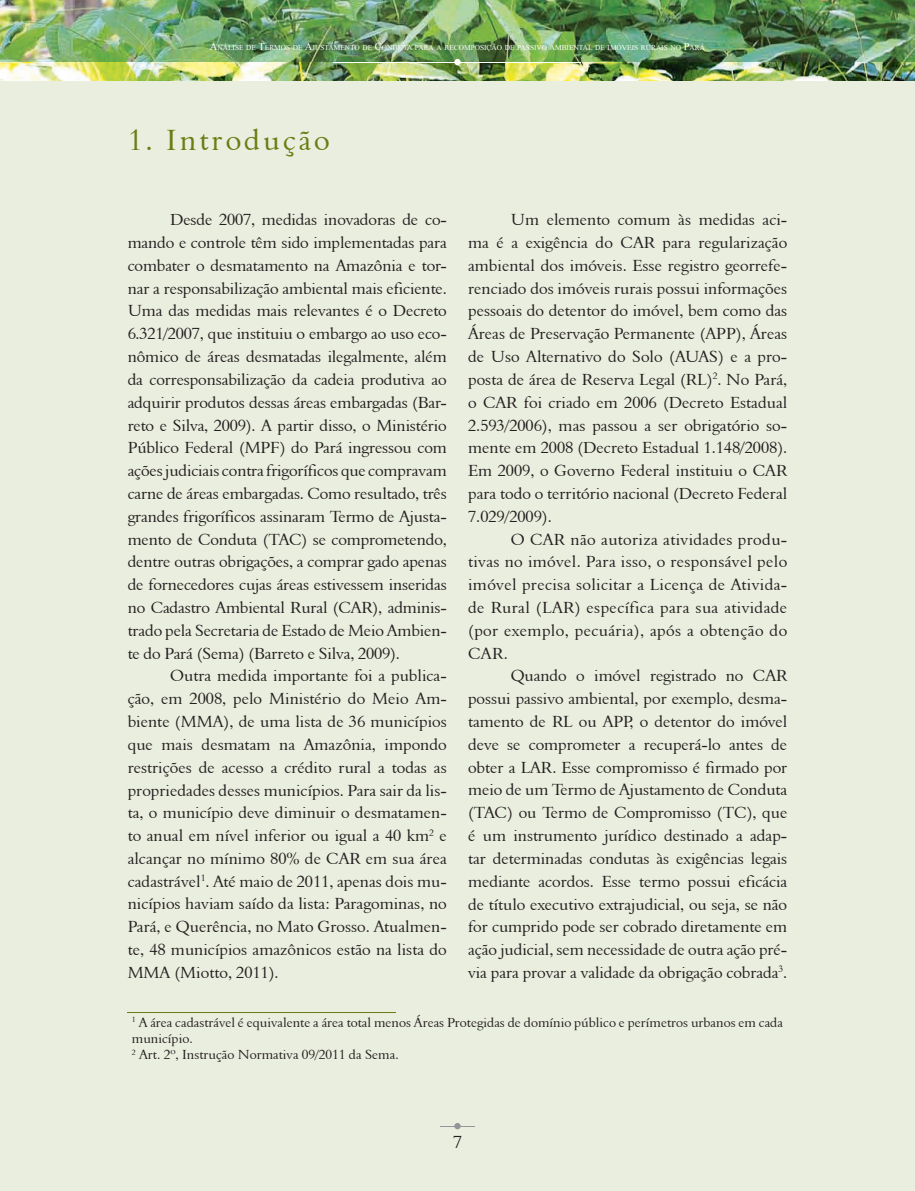
<style>
.page{position:relative;width:915px;height:1191px;background:#fff}
.page>*{position:absolute;margin:0;border:0;box-sizing:border-box;transform-origin:0 0}
.t1{font:30px "Aldine 401 BT Roman A";letter-spacing:.1em;color:#6a7d14}
.t2{font:18px "Aldine 401 BT Roman A";color:#231f20}
.t3{font:16.5px/22.8px "Aldine 401 BT Roman A";color:#231f20;text-align:justify}
.t4{font:13.5px/16.2px "Aldine 401 BT Roman A";color:#231f20}
.t5{font:7.35px "Times New Roman";color:#fff}
.s1{font-size:10.5px}
</style>
<div class="page">
<div style="left:0;top:0;width:914px;height:1191px;background:#eaeede"></div>
<img style="left:0;top:0;width:914px;height:62px">
<img style="left:0;top:62px;width:914px;height:19px">
<svg style="left:454px;top:59px;width:6px;height:6px"></svg>
<hr style="left:333px;top:62px;width:248px;height:1px;background:#fff">
<svg style="left:454px;top:1123px;width:6px;height:6px"></svg>
<hr style="left:440px;top:1125px;width:34px;height:1px;background:#939598">
<hr style="left:128px;top:1012px;width:267px;height:1px;background:#6a7d14">
<p class="t5" style="left:210px;top:42px;width:496px"><span class="s1">A</span>NÁLISE DE <span class="s1">T</span>ERMOS DE <span class="s1">A</span>JUSTAMENTO DE <span class="s1">C</span>ONDUTA PARA A RECOMPOSIÇÃO DE PASSIVO AMBIENTAL DE IMÓVEIS RURAIS NO <span class="s1">P</span>ARÁ</p>
<h1 class="t1" style="left:128px;top:122px;width:204px">1. Introdução</h1>
<p class="t3" style="left:128px;top:208px;width:320px;text-indent:43px">Desde 2007, medidas inovadoras de co&shy;mando e controle têm sido implementadas para combater o desmatamento na Amazônia e tor&shy;nar a responsabilização ambiental mais eficiente.<br>Uma das medidas mais relevantes é o Decreto 6.321/2007, que instituiu o embargo ao uso eco&shy;nômico de áreas desmatadas ilegalmente, além da corresponsabilização da cadeia produtiva ao adquirir produtos dessas áreas embargadas (Bar&shy;reto e Silva, 2009). A partir disso, o Ministério Público Federal (MPF) do Pará ingressou com ações judiciais contra frigoríficos que compravam carne de áreas embargadas. Como resultado, três grandes frigoríficos assinaram Termo de Ajusta&shy;mento de Conduta (TAC) se comprometendo, dentre outras obrigações, a comprar gado apenas de fornecedores cujas áreas estivessem inseridas no Cadastro Ambiental Rural (CAR), adminis&shy;trado pela Secretaria de Estado de Meio Ambien&shy;te do Pará (Sema) (Barreto e Silva, 2009).</p>
<p class="t3" style="left:128px;top:664px;width:320px;text-indent:43px">Outra medida importante foi a publica&shy;ção, em 2008, pelo Ministério do Meio Am&shy;biente (MMA), de uma lista de 36 municípios que mais desmatam na Amazônia, impondo restrições de acesso a crédito rural a todas as propriedades desses municípios. Para sair da lis&shy;ta, o município deve diminuir o desmatamen&shy;to anual em nível inferior ou igual a 40 km<sup>2</sup> e alcançar no mínimo 80% de CAR em sua área cadastrável<sup>1</sup>. Até maio de 2011, apenas dois mu&shy;nicípios haviam saído da lista: Paragominas, no Pará, e Querência, no Mato Grosso. Atualmen&shy;te, 48 municípios amazônicos estão na lista do MMA (Miotto, 2011).</p>
<p class="t3" style="left:468px;top:208px;width:320px;text-indent:43px">Um elemento comum às medidas aci&shy;ma é a exigência do CAR para regularização ambiental dos imóveis. Esse registro georrefe&shy;renciado dos imóveis rurais possui informações pessoais do detentor do imóvel, bem como das Áreas de Preservação Permanente (APP), Áreas de Uso Alternativo do Solo (AUAS) e a pro&shy;posta de área de Reserva Legal (RL)<sup>2</sup>. No Pará, o CAR foi criado em 2006 (Decreto Estadual 2.593/2006), mas passou a ser obrigatório so&shy;mente em 2008 (Decreto Estadual 1.148/2008).<br>Em 2009, o Governo Federal instituiu o CAR para todo o território nacional (Decreto Federal 7.029/2009).</p>
<p class="t3" style="left:468px;top:527px;width:320px;text-indent:43px">O CAR não autoriza atividades produ&shy;tivas no imóvel. Para isso, o responsável pelo imóvel precisa solicitar a Licença de Ativida&shy;de Rural (LAR) específica para sua atividade (por exemplo, pecuária), após a obtenção do CAR.</p>
<p class="t3" style="left:468px;top:664px;width:320px;text-indent:43px">Quando o imóvel registrado no CAR possui passivo ambiental, por exemplo, desma&shy;tamento de RL ou APP, o detentor do imóvel deve se comprometer a recuperá-lo antes de obter a LAR. Esse compromisso é firmado por meio de um Termo de Ajustamento de Conduta (TAC) ou Termo de Compromisso (TC), que é um instrumento jurídico destinado a adap&shy;tar determinadas condutas às exigências legais mediante acordos. Esse termo possui eficácia de título executivo extrajudicial, ou seja, se não for cumprido pode ser cobrado diretamente em ação judicial, sem necessidade de outra ação pré&shy;via para provar a validade da obrigação cobrada<sup>3</sup>.</p>
<p class="t4" style="left:132px;top:1014px;width:652px"><sup>1</sup> A área cadastrável é equivalente a área total menos Áreas Protegidas de domínio público e perímetros urbanos em cada município.<br><sup>2</sup> Art. 2º, Instrução Normativa 09/2011 da Sema.</p>
<p class="t2" style="left:453px;top:1131px;width:10px">7</p>
</div>
